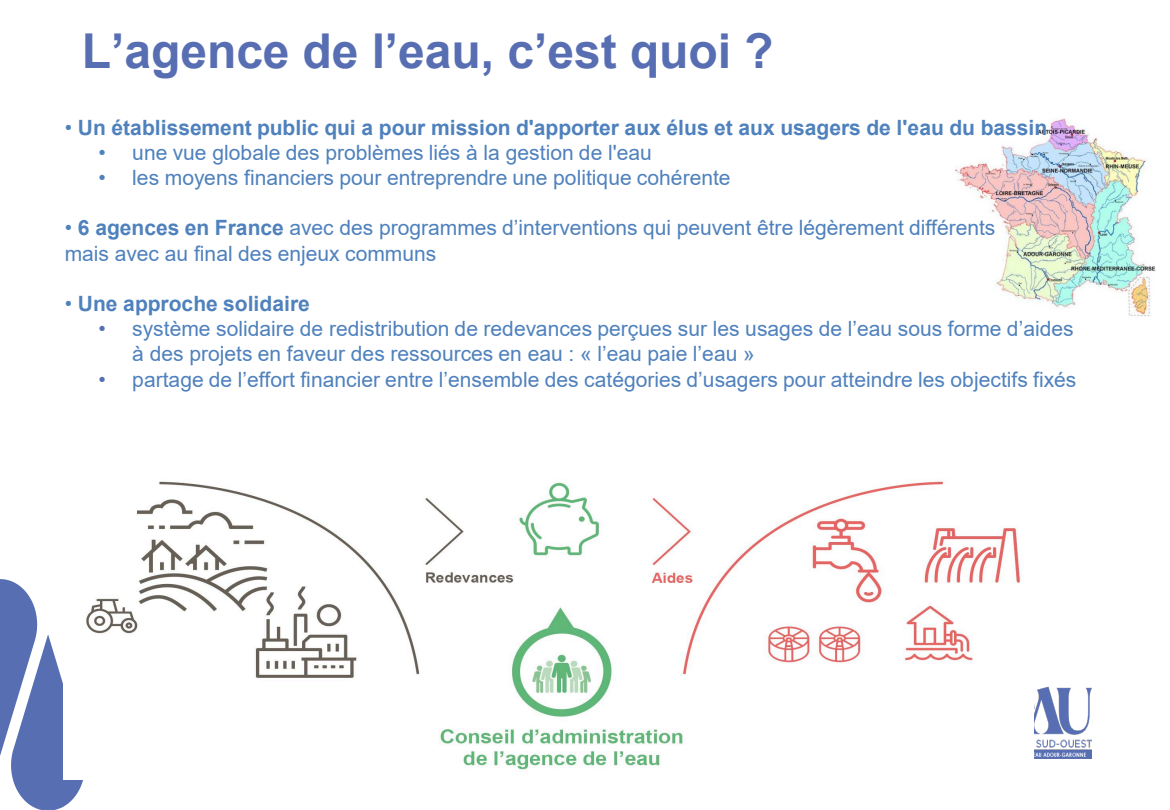
<style>
.page{position:relative;width:1170px;height:810px;background:#fff}
.page>*{position:absolute;margin:0;border:0;box-sizing:border-box;transform-origin:0 0}
.t1{font:700 48px "Arial";color:#586eb3}
.t2{font:21px/25.2px "Arial";color:#4f81bd}
.t3{font:700 21px "Arial";color:#4f81bd}
.s1{font-weight:400}
.s2{font-weight:700}
.s3{color:#566fb3}
</style>
<div class="page">
<img style="left:1034px;top:686px;width:57px;height:73px">
<svg style="left:0;top:579px;width:83px;height:231px"></svg>
<img style="left:954px;top:118px;width:202px;height:198px">
<img style="left:63px;top:480px;width:960px;height:299px">
<h2 class="t1" style="left:82px;top:17px;width:693px">L’agence de l’eau, c’est quoi ?</h2>
<p class="t3" style="left:65px;top:112px;width:984px"><span class="s1">•</span> Un établissement public qui a pour mission d'apporter aux élus et aux usagers de l'eau du bassin</p>
<p class="t2" style="left:99px;top:140px;width:555px">• une vue globale des problèmes liés à la gestion de l'eau</p>
<p class="t2" style="left:99px;top:165px;width:633px">• les moyens financiers pour entreprendre une politique cohérente</p>
<p class="t2" style="left:65px;top:215px;width:932px">• <span class="s2">6 agences en France</span> avec des programmes d’interventions qui peuvent être légèrement différents mais avec au final des enjeux communs</p>
<p class="t3" style="left:65px;top:289px;width:247px"><span class="s1">•</span> Une approche solidaire</p>
<p class="t2" style="left:132px;top:316px;width:943px;text-indent:-34px"><span class="s3">•</span> système solidaire de redistribution de redevances perçues sur les usages de l’eau sous forme d’aides à des projets en faveur des ressources en eau : « l’eau paie l’eau »</p>
<p class="t2" style="left:99px;top:366px;width:979px"><span class="s3">•</span> partage de l’effort financier entre l’ensemble des catégories d’usagers pour atteindre les objectifs fixés</p>
</div>
